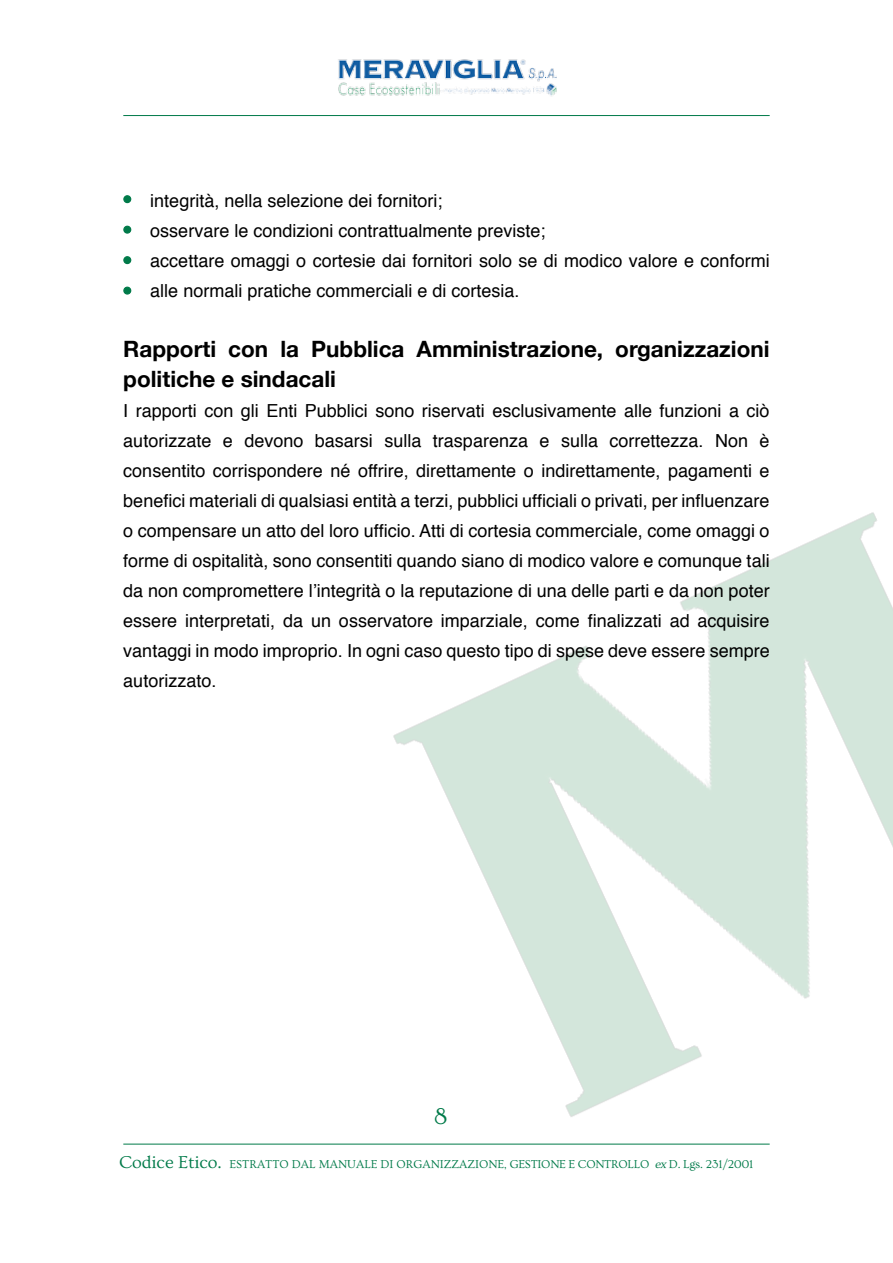
<style>
.page{position:relative;width:893px;height:1263px;background:#fff}
.page>*{position:absolute;margin:0;border:0;box-sizing:border-box;transform-origin:0 0}
.t1{font:24px "Ovo";color:#007a49}
.t2{font:700 22.5px/30px "Helvetica Neue";color:#000}
.t3{font:18px/30px "Helvetica";color:#000}
.t4{font:12px "Ovo";color:#007a49}
.s1{font-size:18px}
.s2{font-style:italic}
</style>
<div class="page">
<img style="left:338px;top:59px;width:219px;height:37px">
<hr style="left:123px;top:115px;width:647px;height:1px;background:#007a49">
<hr style="left:123px;top:1144px;width:647px;height:1px;background:#007a49">
<img style="left:334px;top:512px;width:559px;height:633px">
<div style="left:124px;top:196px;width:7px;height:7px;background:#007a49;border-radius:50%"></div>
<div style="left:123px;top:195px;width:8px;height:8px;border:1px solid #007a49;border-radius:50%"></div>
<div style="left:124px;top:257px;width:7px;height:7px;background:#007a49;border-radius:50%"></div>
<div style="left:123px;top:256px;width:8px;height:8px;border:1px solid #007a49;border-radius:50%"></div>
<div style="left:124px;top:287px;width:7px;height:7px;background:#007a49;border-radius:50%"></div>
<div style="left:123px;top:287px;width:8px;height:8px;border:1px solid #007a49;border-radius:50%"></div>
<div style="left:124px;top:226px;width:7px;height:7px;background:#007a49;border-radius:50%"></div>
<div style="left:123px;top:226px;width:8px;height:8px;border:1px solid #007a49;border-radius:50%"></div>
<p class="t3" style="left:150px;top:186px;width:294px">integrità, nella selezione dei fornitori;</p>
<p class="t3" style="left:123px;top:216px;width:424px">• osservare le condizioni contrattualmente previste;</p>
<p class="t3" style="left:150px;top:246px;width:621px;text-indent:-27px">• accettare omaggi o cortesie dai fornitori solo se di modico valore e conformi alle normali pratiche commerciali e di cortesia.</p>
<p class="t2" style="left:123px;top:333px;width:648px">Rapporti con la Pubblica Amministrazione, organizzazioni politiche e sindacali</p>
<p class="t3" style="left:123px;top:396px;width:648px;text-align:justify">I rapporti con gli Enti Pubblici sono riservati esclusivamente alle funzioni a ciò autorizzate e devono basarsi sulla trasparenza e sulla correttezza. Non è consentito corrispondere né offrire, direttamente o indirettamente, pagamenti e benefici materiali di qualsiasi entità a terzi, pubblici ufficiali o privati, per influenzare o compensare un atto del loro ufficio. Atti di cortesia commerciale, come omaggi o forme di ospitalità, sono consentiti quando siano di modico valore e comunque tali da non compromettere l’integrità o la reputazione di una delle parti e da non poter essere interpretati, da un osservatore imparziale, come finalizzati ad acquisire vantaggi in modo improprio. In ogni caso questo tipo di spese deve essere sempre autorizzato.</p>
<h1 class="t1" style="left:434px;top:1103px;width:15px">8</h1>
<p class="t4" style="left:119px;top:1157px;width:636px"><span class="s1">CODICE ETICO.</span> ESTRATTO DAL MANUALE DI ORGANIZZAZIONE, GESTIONE E CONTROLLO <span class="s2">ex</span>D. LGS. 231/2001</p>
</div>
